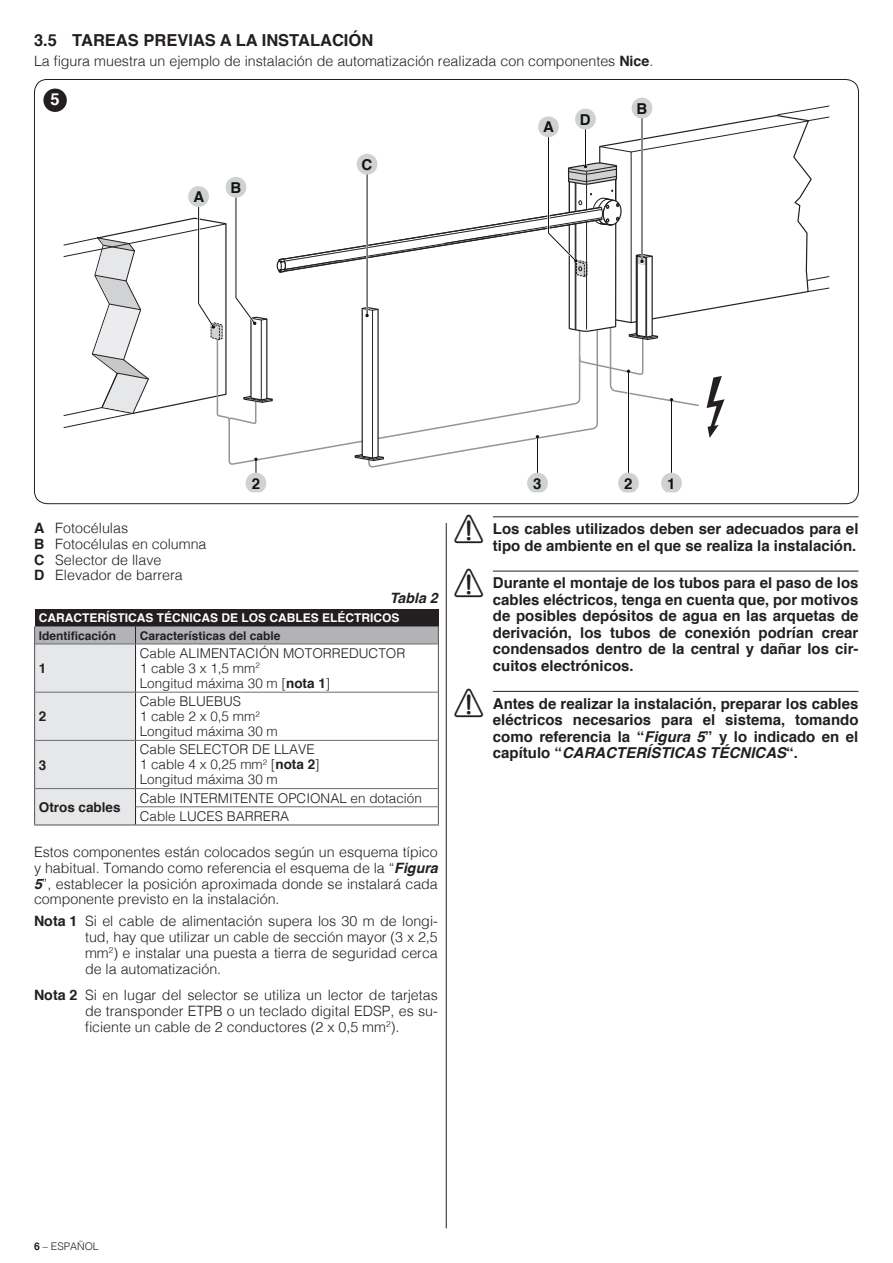
<style>
.page{position:relative;width:893px;height:1263px;background:#fff}
.page>*{position:absolute;margin:0;border:0;box-sizing:border-box;transform-origin:0 0}
.t1{font:700 16.5px "Helvetica";color:#231f20}
.t2{font:700 16.5px "Helvetica";color:#fff}
.t3{font:700 15px/16.5px "Helvetica";color:#231f20;text-align:justify}
.t4{font:700 15px "Helvetica";color:#111416}
.t5{font:300 14.25px/15.8px "Helvetica";color:#231f20;text-align:justify}
.t6{font:italic 700 14.25px "Helvetica";color:#231f20}
.t7{font:300 13.5px/15px "Helvetica";color:#231f20}
.t8{font:700 13.5px "Helvetica";color:#231f20}
.t9{font:700 12px "Helvetica";color:#fff}
.t10{font:700 12px "Helvetica";color:#231f20}
.t11{font:300 10.5px "Helvetica";color:#231f20}
.s1{font-weight:700}
.s2{font-weight:700;font-style:italic}
.s3{font-family:"NICE Simboli";font-weight:400;font-size:28.5px}
.s4{font-style:italic}
</style>
<div class="page">
<div style="left:246px;top:473px;width:20px;height:20px;background:#d0d1d1;border-radius:50%"></div>
<div style="left:527px;top:473px;width:21px;height:20px;background:#d0d1d1;border-radius:50%"></div>
<div style="left:618px;top:473px;width:21px;height:20px;background:#d0d1d1;border-radius:50%"></div>
<div style="left:661px;top:473px;width:21px;height:20px;background:#d0d1d1;border-radius:50%"></div>
<svg style="left:64px;top:106px;width:765px;height:377px"></svg>
<div style="left:632px;top:98px;width:20px;height:20px;background:#d0d1d1;border-radius:50%"></div>
<div style="left:39px;top:85px;width:815px;height:418px;border:11px solid #fff;border-radius:7px"></div>
<div style="left:43px;top:89px;width:24px;height:23px;background:#231f20;border-radius:50%"></div>
<div style="left:35px;top:609px;width:403px;height:17px;background:#231f20"></div>
<svg style="left:34px;top:626px;width:405px;height:199px"></svg>
<hr style="left:35px;top:644px;width:101px;height:1px;background:#6c6d70">
<hr style="left:136px;top:644px;width:302px;height:1px;background:#6c6d70">
<hr style="left:35px;top:692px;width:101px;height:1px;background:#6c6d70">
<hr style="left:136px;top:692px;width:302px;height:1px;background:#6c6d70">
<hr style="left:35px;top:740px;width:101px;height:1px;background:#6c6d70">
<hr style="left:136px;top:740px;width:302px;height:1px;background:#6c6d70">
<hr style="left:35px;top:788px;width:101px;height:1px;background:#6c6d70">
<hr style="left:136px;top:788px;width:302px;height:1px;background:#6c6d70">
<hr style="left:136px;top:806px;width:302px;height:1px;background:#6c6d70">
<hr style="left:446px;top:523px;width:1px;height:705px;background:#231f20">
<hr style="left:493px;top:516px;width:365px;height:1px;background:#231f20">
<hr style="left:493px;top:571px;width:365px;height:1px;background:#231f20">
<hr style="left:493px;top:691px;width:365px;height:1px;background:#231f20">
<p class="t1" style="left:34px;top:27px;width:341px">3.5 TAREAS PREVIAS A LA INSTALACIÓN</p>
<p class="t5" style="left:34px;top:52px;width:621px">La figura muestra un ejemplo de instalación de automatización realizada con componentes <span class="s1">Nice</span>.</p>
<p class="t2" style="left:51px;top:86px;width:11px">5</p>
<p class="t4" style="left:193px;top:185px;width:12px">A</p>
<p class="t4" style="left:230px;top:175px;width:12px">B</p>
<p class="t4" style="left:362px;top:152px;width:12px">C</p>
<p class="t4" style="left:543px;top:115px;width:12px">A</p>
<p class="t4" style="left:580px;top:107px;width:12px">D</p>
<p class="t4" style="left:636px;top:96px;width:12px">B</p>
<p class="t4" style="left:252px;top:471px;width:10px">2</p>
<p class="t4" style="left:533px;top:471px;width:10px">3</p>
<p class="t4" style="left:624px;top:471px;width:10px">2</p>
<p class="t4" style="left:667px;top:471px;width:10px">1</p>
<p class="t5" style="left:34px;top:519px;width:174px;text-align:left"><span class="s1">A</span> Fotocélulas<br><span class="s1">B</span> Fotocélulas en columna<br><span class="s1">C</span> Selector de llave<br><span class="s1">D</span> Elevador de barrera</p>
<p class="t6" style="left:390px;top:587px;width:50px">Tabla 2</p>
<p class="t9" style="left:39px;top:608px;width:362px">CARACTERÍSTICAS TÉCNICAS DE LOS CABLES ELÉCTRICOS</p>
<p class="t10" style="left:39px;top:626px;width:79px">Identificación</p>
<p class="t10" style="left:140px;top:626px;width:142px">Características del cable</p>
<p class="t8" style="left:39px;top:657px;width:9px">1</p>
<p class="t7" style="left:140px;top:645px;width:267px">Cable ALIMENTACIÓN MOTORREDUCTOR<br>1 cable 3 x 1,5 mm<sup>2<br></sup>Longitud máxima 30 m [<span class="s1">nota 1</span>]</p>
<p class="t8" style="left:39px;top:706px;width:9px">2</p>
<p class="t8" style="left:39px;top:754px;width:9px">3</p>
<p class="t7" style="left:140px;top:693px;width:140px">Cable BLUEBUS<br>1 cable 2 x 0,5 mm<sup>2<br></sup>Longitud máxima 30 m</p>
<p class="t7" style="left:140px;top:741px;width:181px">Cable SELECTOR DE LLAVE<br>1 cable 4 x 0,25 mm<sup>2</sup> [<span class="s1">nota 2</span>]<br>Longitud máxima 30 m</p>
<p class="t8" style="left:39px;top:796px;width:83px">Otros cables</p>
<p class="t7" style="left:140px;top:788px;width:284px;line-height:18.1px">Cable INTERMITENTE OPCIONAL en dotación<br>Cable LUCES BARRERA</p>
<p class="t5" style="left:34px;top:843px;width:405px">Estos componentes están colocados según un esquema típico y habitual. Tomando como referencia el esquema de la “<span class="s2">Figura 5</span>”, establecer la posición aproximada donde se instalará cada componente previsto en la instalación.</p>
<p class="t5" style="left:85px;top:912px;width:354px;text-indent:-51px"><span class="s1">Nota 1</span> Si el cable de alimentación supera los 30 m de longi&shy;tud, hay que utilizar un cable de sección mayor (3 x 2,5 mm<sup>2</sup>) e instalar una puesta a tierra de seguridad cerca de la automatización.</p>
<p class="t5" style="left:85px;top:986px;width:354px;text-indent:-51px"><span class="s1">Nota 2</span> Si en lugar del selector se utiliza un lector de tarjetas de transponder ETPB o un teclado digital EDSP, es su&shy;ficiente un cable de 2 conductores (2 x 0,5 mm<sup>2</sup>).</p>
<p class="t3" style="left:455px;top:521px;width:405px;text-align:right"><span class="s3">A</span> Los cables utilizados deben ser adecuados para el tipo de ambiente en el que se realiza la instalación.</p>
<p class="t3" style="left:493px;top:575px;width:367px;text-indent:-38px"><span class="s3">A</span> Durante el montaje de los tubos para el paso de los cables eléctricos, tenga en cuenta que, por motivos de posibles depósitos de agua en las arquetas de derivación, los tubos de conexión podrían crear condensados dentro de la central y dañar los cir&shy;cuitos electrónicos.</p>
<p class="t3" style="left:493px;top:695px;width:367px;text-indent:-38px"><span class="s3">A</span> Antes de realizar la instalación, preparar los cables eléctricos necesarios para el sistema, tomando como referencia la “<span class="s4">Figura 5</span>” y lo indicado en el capítulo “<span class="s4">CARACTERÍSTICAS TÉCNICAS</span>“.</p>
<p class="t11" style="left:34px;top:1237px;width:66px"><span class="s1">6</span> – ESPAÑOL</p>
</div>
